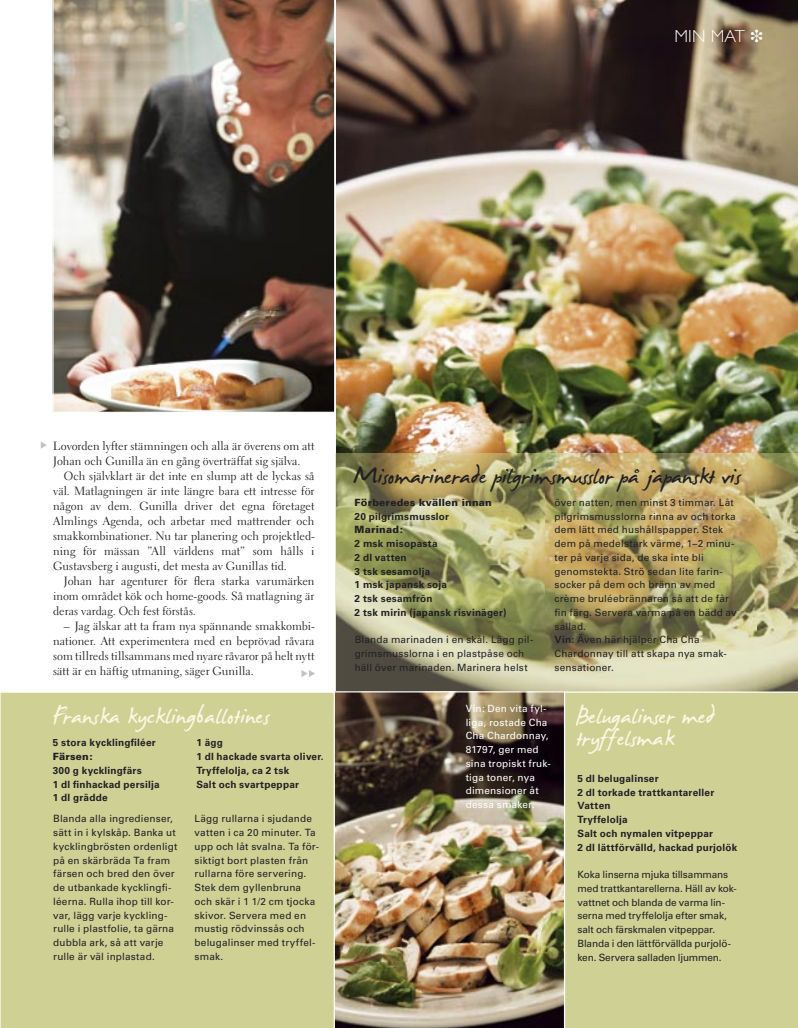
<style>
.page{position:relative;width:798px;height:1028px;background:#fff}
.page>*{position:absolute;margin:0;border:0;box-sizing:border-box;transform-origin:0 0}
.t1{font:37.5px "James Fajardo";color:#f9f8e3}
.t2{font:37.5px "James Fajardo";letter-spacing:-.005em;color:#212125}
.t3{font:300 17.5px "Gill Sans Std";letter-spacing:.01em;color:#fff}
.t4{font:11.88px/15px "Electra LH";letter-spacing:.005em;color:#212125;text-align:justify}
.t5{font:10px/13.8px "Univers LT Std";letter-spacing:.015em;color:#212125}
.t6{font:700 10px/13.8px "Univers LT Std";letter-spacing:.025em;color:#212125}
.t7{font:10px/13.8px "Univers LT Std";letter-spacing:-.015em;color:#212125}
.t8{font:10px/13.8px "Univers LT Std";letter-spacing:.015em;color:#fff}
.t9{font:900 10px "Univers LT Std";letter-spacing:.02em;color:#212125}
.s1{font-weight:700}
</style>
<div class="page">
<img style="left:335px;top:0;width:462px;height:454px">
<img style="left:52px;top:0;width:283px;height:413px">
<img style="left:336px;top:454px;width:461px;height:237px">
<hr style="left:335px;top:454px;width:1px;height:237px;background:#e7e9cb">
<svg style="left:41px;top:442px;width:6px;height:7px"></svg>
<svg style="left:301px;top:670px;width:14px;height:7px"></svg>
<div style="left:0;top:691px;width:797px;height:337px;background:#ced094"></div>
<img style="left:333px;top:691px;width:232px;height:337px">
<h2 class="t3" style="left:674px;top:26px;width:90px">MIN MAT ❉</h2>
<p class="t4" style="left:53px;top:438px;width:263px">Lovorden lyfter stämningen och alla är överens om att<br>Johan och Gunilla än en gång överträffat sig själva.</p>
<p class="t4" style="left:53px;top:468px;width:263px;text-indent:11px">Och självklart är det inte en slump att de lyckas så väl. Matlagningen är inte längre bara ett intresse för någon av dem. Gunilla driver det egna företaget Almlings Agenda, och arbetar med mattrender och smakkombinationer. Nu tar planering och projektled&shy;ning för mässan ”All världens mat” som hålls i Gustavsberg i augusti, det mesta av Gunillas tid.</p>
<p class="t4" style="left:53px;top:573px;width:263px;text-indent:11px">Johan har agenturer för flera starka varumärken inom området kök och home-goods. Så matlagning är deras vardag. Och fest förstås.</p>
<p class="t4" style="left:53px;top:618px;width:263px;text-indent:11px">– Jag älskar att ta fram nya spännande smakkombi&shy;nationer. Att experimentera med en beprövad råvara som tillreds tillsammans med nyare råvaror på helt nytt sätt är en häftig utmaning, säger Gunilla.</p>
<h1 class="t1" style="left:53px;top:697px;width:218px">Franska kycklingballotines</h1>
<p class="t6" style="left:53px;top:736px;width:104px">5 stora kycklingfiléer</p>
<p class="t9" style="left:53px;top:750px;width:41px">Färsen:</p>
<p class="t6" style="left:53px;top:763px;width:108px">300 g kycklingfärs<br>1 dl finhackad persilja<br>1 dl grädde</p>
<p class="t6" style="left:196px;top:736px;width:129px">1 ägg<br>1 dl hackade svarta oliver.<br>Tryffelolja, ca 2 tsk<br>Salt och svartpeppar</p>
<p class="t5" style="left:53px;top:812px;width:126px">Blanda alla ingredienser, sätt in i kylskåp. Banka ut kycklingbrösten ordenligt på en skärbräda Ta fram färsen och bred den över de utbankade kycklingfi&shy;léerna. Rulla ihop till kor&shy;var, lägg varje kyckling&shy;rulle i plastfolie, ta gärna dubbla ark, så att varje rulle är väl inplastad.</p>
<p class="t5" style="left:194px;top:812px;width:126px">Lägg rullarna i sjudande vatten i ca 20 minuter. Ta upp och låt svalna. Ta för&shy;siktigt bort plasten från rullarna före servering.<br>Stek dem gyllenbruna och skär i 1 1/2 cm tjocka skivor. Servera med en mustig rödvinssås och belugalinser med tryffel&shy;smak.</p>
<h1 class="t2" style="left:353px;top:457px;width:389px">Misomarinerade pilgrimsmusslor på japanskt vis</h1>
<p class="t9" style="left:354px;top:496px;width:139px">Förberedes kvällen innan</p>
<p class="t6" style="left:354px;top:509px;width:96px">20 pilgrimsmusslor</p>
<p class="t9" style="left:354px;top:523px;width:50px">Marinad:</p>
<p class="t6" style="left:354px;top:537px;width:153px">2 msk misopasta<br>2 dl vatten<br>3 tsk sesamolja<br>1 msk japansk soja<br>2 tsk sesamfrön<br>2 tsk mirin (japansk risvinäger)</p>
<p class="t5" style="left:354px;top:633px;width:180px">Blanda marinaden i en skål. Lägg pil&shy;grimsmusslorna i en plastpåse och häll över marinaden. Marinera helst</p>
<p class="t5" style="left:554px;top:495px;width:184px">över natten, men minst 3 timmar. Låt pilgrimsmusslorna rinna av och torka dem lätt med hushållspapper. Stek dem på medelstark värme, 1–2 minu&shy;ter på varje sida, de ska inte bli genomstekta. Strö sedan lite farin&shy;socker på dem och bränn av med crème bruléebrännaren så att de får fin färg. Servera varma på en bädd av sallad.<br><span class="s1">Vin:</span> Även här hjälper Cha Cha<br>Chardonnay till att skapa nya smak&shy;sensationer.</p>
<p class="t8" style="left:465px;top:701px;width:86px">Vin: Den vita fyl&shy;liga, rostade Cha<br>Cha Chardonnay,<br>81797, ger med sina tropiskt fruk&shy;tiga toner, nya dimensioner åt dessa smaker.</p>
<h1 class="t1" style="left:576px;top:697px;width:140px">Belugalinser med</h1>
<h1 class="t1" style="left:576px;top:719px;width:100px">tryffelsmak</h1>
<p class="t6" style="left:577px;top:771px;width:161px">5 dl belugalinser<br>2 dl torkade trattkantareller<br>Vatten<br>Tryffelolja<br>Salt och nymalen vitpeppar<br>2 dl lättförvälld, hackad purjolök</p>
<p class="t7" style="left:577px;top:867px;width:161px">Koka linserna mjuka tillsammans med trattkantarellerna. Häll av kok&shy;vattnet och blanda de varma lin&shy;serna med tryffelolja efter smak, salt och färskmalen vitpeppar.<br>Blanda i den lättförvällda purjolö&shy;ken. Servera salladen ljummen.</p>
</div>
